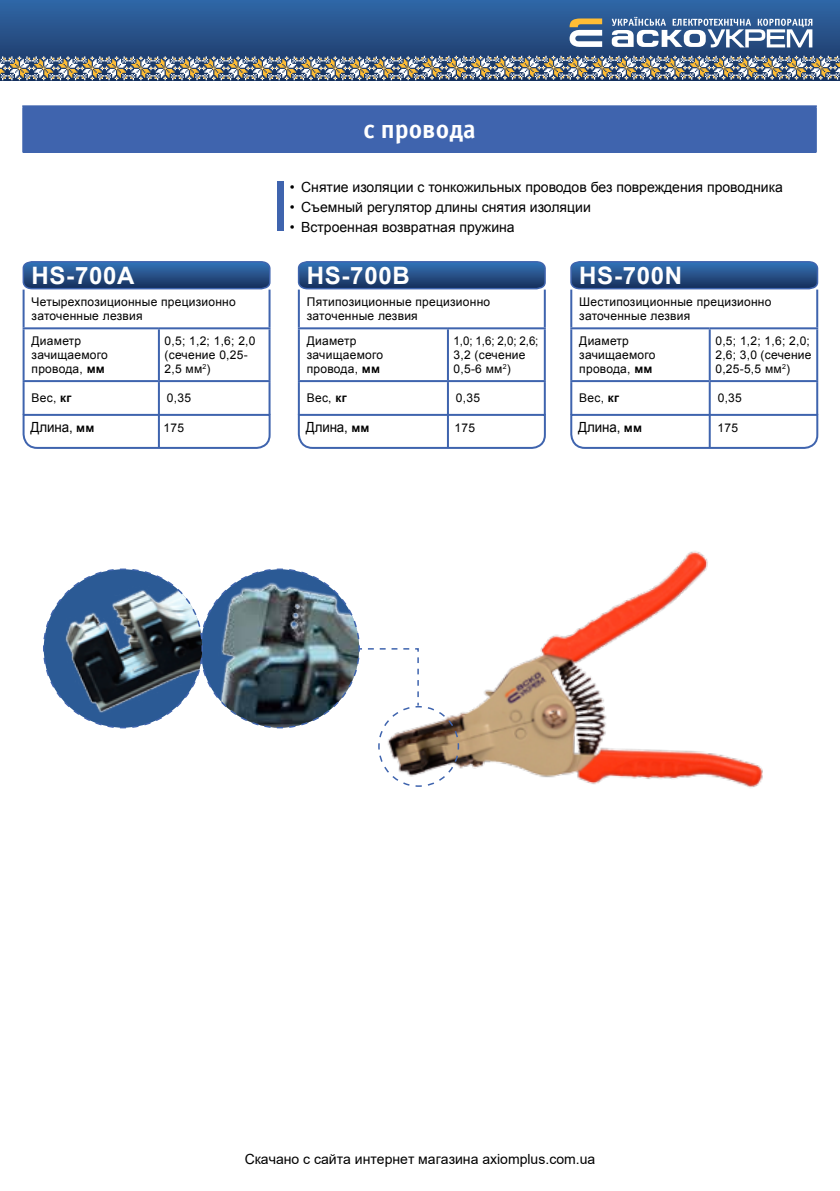
<style>
.page{position:relative;width:840px;height:1191px;background:#fff}
.page>*{position:absolute;margin:0;border:0;box-sizing:border-box;transform-origin:0 0}
.t1{font:700 26px "Officina Sans Win C";color:#fff}
.t2{font:700 24px "Arial";letter-spacing:.03em;color:#fff}
.t3{font:14px "Arial";color:#000}
.t4{font:14px "Arial";color:#000}
.t5{font:14px "Arial";color:#000;scale:.95 1}
.t6{font:12px/14px "Arial";letter-spacing:.02em;color:#000}
.t7{font:12px/14px "Arial";letter-spacing:.02em;color:#000;scale:.96 1}
.s1{font-weight:700}
.s2{font-weight:700;font-size:12px}
</style>
<div class="page">
<svg style="left:0;top:0;width:839px;height:56px;background:#28558d"></svg>
<svg style="left:569px;top:17px;width:243px;height:30px"></svg>
<svg style="left:0;top:56px;width:839px;height:24px;background:#838889"></svg>
<div style="left:23px;top:106px;width:792px;height:46px;background:#3f64ae"></div>
<hr style="left:814px;top:107px;width:2px;height:46px;background:#3f64ae">
<hr style="left:22px;top:107px;width:2px;height:46px;background:#3f64ae">
<hr style="left:22px;top:105px;width:794px;height:2px;background:#3f64ae">
<div style="left:277px;top:181px;width:6px;height:50px;background:#3f64ae"></div>
<img style="left:459px;top:551px;width:304px;height:237px">
<hr style="left:23px;top:289px;width:2px;height:38px;background:#3f64ae">
<hr style="left:268px;top:289px;width:2px;height:38px;background:#3f64ae">
<hr style="left:23px;top:327px;width:136px;height:2px;background:#3f64ae">
<hr style="left:23px;top:329px;width:2px;height:51px;background:#3f64ae">
<hr style="left:159px;top:327px;width:111px;height:2px;background:#3f64ae">
<hr style="left:158px;top:329px;width:2px;height:51px;background:#3f64ae">
<hr style="left:268px;top:329px;width:2px;height:51px;background:#3f64ae">
<hr style="left:23px;top:380px;width:136px;height:2px;background:#3f64ae">
<hr style="left:23px;top:382px;width:2px;height:32px;background:#3f64ae">
<hr style="left:159px;top:380px;width:111px;height:2px;background:#3f64ae">
<hr style="left:158px;top:382px;width:2px;height:32px;background:#3f64ae">
<hr style="left:268px;top:382px;width:2px;height:32px;background:#3f64ae">
<svg style="left:22px;top:261px;width:249px;height:29px;background:#2f5890"></svg>
<svg style="left:22px;top:413px;width:249px;height:36px"></svg>
<hr style="left:298px;top:289px;width:2px;height:38px;background:#3f64ae">
<hr style="left:543px;top:289px;width:2px;height:38px;background:#3f64ae">
<hr style="left:298px;top:327px;width:149px;height:2px;background:#3f64ae">
<hr style="left:298px;top:329px;width:2px;height:51px;background:#3f64ae">
<hr style="left:447px;top:327px;width:98px;height:2px;background:#3f64ae">
<hr style="left:446px;top:329px;width:2px;height:51px;background:#3f64ae">
<hr style="left:543px;top:329px;width:2px;height:51px;background:#3f64ae">
<hr style="left:298px;top:380px;width:149px;height:2px;background:#3f64ae">
<hr style="left:298px;top:382px;width:2px;height:32px;background:#3f64ae">
<hr style="left:447px;top:380px;width:98px;height:2px;background:#3f64ae">
<hr style="left:446px;top:382px;width:2px;height:32px;background:#3f64ae">
<hr style="left:543px;top:382px;width:2px;height:32px;background:#3f64ae">
<svg style="left:297px;top:261px;width:249px;height:29px;background:#2f5890"></svg>
<svg style="left:297px;top:413px;width:249px;height:36px"></svg>
<hr style="left:570px;top:289px;width:2px;height:38px;background:#3f64ae">
<hr style="left:815px;top:289px;width:2px;height:38px;background:#3f64ae">
<hr style="left:570px;top:327px;width:139px;height:2px;background:#3f64ae">
<hr style="left:570px;top:329px;width:2px;height:51px;background:#3f64ae">
<hr style="left:709px;top:327px;width:108px;height:2px;background:#3f64ae">
<hr style="left:708px;top:329px;width:2px;height:51px;background:#3f64ae">
<hr style="left:815px;top:329px;width:2px;height:51px;background:#3f64ae">
<hr style="left:570px;top:380px;width:139px;height:2px;background:#3f64ae">
<hr style="left:570px;top:382px;width:2px;height:32px;background:#3f64ae">
<hr style="left:709px;top:380px;width:108px;height:2px;background:#3f64ae">
<hr style="left:708px;top:382px;width:2px;height:32px;background:#3f64ae">
<hr style="left:815px;top:382px;width:2px;height:32px;background:#3f64ae">
<svg style="left:570px;top:261px;width:248px;height:29px;background:#2e5890"></svg>
<svg style="left:570px;top:413px;width:248px;height:36px"></svg>
<svg style="left:43px;top:568px;width:416px;height:219px"></svg>
<h2 class="t2" style="left:31px;top:259px;width:105px">HS-700A</h2>
<p class="t6" style="left:32px;top:295px;width:206px">Четырехпозиционные прецизионно заточенные лезвия</p>
<p class="t6" style="left:32px;top:334px;width:78px">Диаметр зачищаемого провода, <span class="s1">мм</span></p>
<p class="t6" style="left:164px;top:334px;width:92px">0,5; 1,2; 1,6; 2,0 (сечение 0,25-<br>2,5 мм<sup>2</sup>)</p>
<p class="t6" style="left:32px;top:391px;width:41px">Вес, <span class="s1">кг</span></p>
<p class="t6" style="left:167px;top:391px;width:26px">0,35</p>
<p class="t5" style="left:31px;top:418px;width:68px">Длина, <span class="s2">мм</span></p>
<p class="t6" style="left:163px;top:420px;width:22px">175</p>
<h1 class="t1" style="left:363px;top:114px;width:114px">c провода</h1>
<p class="t3" style="left:289px;top:178px;width:494px">• Снятие изоляции с тонкожильных проводов без повреждения проводника</p>
<p class="t3" style="left:289px;top:198px;width:302px">• Съемный регулятор длины снятия изоляции</p>
<p class="t3" style="left:289px;top:218px;width:226px">• Встроенная возвратная пружина</p>
<h2 class="t2" style="left:306px;top:259px;width:105px">HS-700B</h2>
<p class="t6" style="left:307px;top:295px;width:185px">Пятипозиционные прецизионно заточенные лезвия</p>
<p class="t6" style="left:307px;top:334px;width:78px">Диаметр зачищаемого провода, <span class="s1">мм</span></p>
<p class="t7" style="left:453px;top:334px;width:90px">1,0; 1,6; 2,0; 2,6;<br>3,2 (сечение<br>0,5-6 мм<sup>2</sup>)</p>
<p class="t6" style="left:307px;top:391px;width:41px">Вес, <span class="s1">кг</span></p>
<p class="t6" style="left:455px;top:391px;width:26px">0,35</p>
<p class="t5" style="left:306px;top:418px;width:68px">Длина, <span class="s2">мм</span></p>
<p class="t6" style="left:454px;top:420px;width:22px">175</p>
<h2 class="t2" style="left:579px;top:259px;width:105px">HS-700N</h2>
<p class="t6" style="left:579px;top:295px;width:193px">Шестипозиционные прецизионно заточенные лезвия</p>
<p class="t6" style="left:579px;top:334px;width:78px">Диаметр зачищаемого провода, <span class="s1">мм</span></p>
<p class="t6" style="left:715px;top:334px;width:98px">0,5; 1,2; 1,6; 2,0;<br>2,6; 3,0 (сечение<br>0,25-5,5 мм<sup>2</sup>)</p>
<p class="t6" style="left:579px;top:391px;width:41px">Вес, <span class="s1">кг</span></p>
<p class="t6" style="left:717px;top:391px;width:26px">0,35</p>
<p class="t5" style="left:578px;top:418px;width:68px">Длина, <span class="s2">мм</span></p>
<p class="t6" style="left:717px;top:420px;width:22px">175</p>
<p class="t4" style="left:244px;top:1149px;width:352px">Скачано с сайта интернет магазина axiomplus.com.ua</p>
</div>
